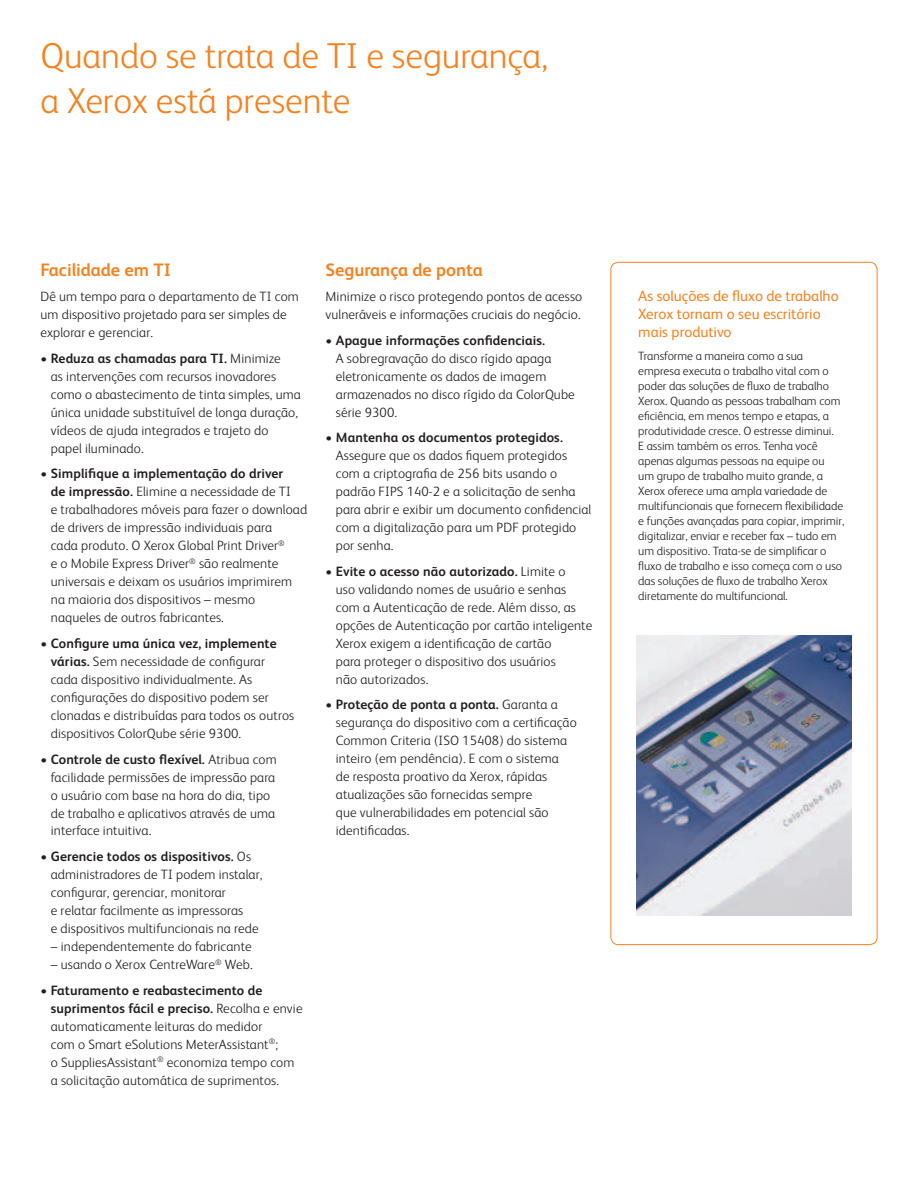
<style>
.page{position:relative;width:918px;height:1188px;background:#fff}
.page>*{position:absolute;margin:0;border:0;box-sizing:border-box;transform-origin:0 0}
.t1{font:300 36px/45px "Xerox Sans";color:#f58220}
.t2{font:700 18px "Xerox Sans";color:#f58220}
.t3{font:15px/18px "Xerox Sans";color:#f58220}
.t4{font:300 13.5px/18px "Xerox Sans";letter-spacing:.01em;color:#231f20}
.t5{font:700 13.5px "Xerox Sans";letter-spacing:.01em;color:#231f20}
.t6{font:300 12px/15px "Xerox Sans";color:#231f20}
.s1{font-weight:700}
</style>
<div class="page">
<div style="left:611px;top:262px;width:267px;height:683px;border:1px solid #f58220;border-radius:8px"></div>
<img style="left:636px;top:635px;width:216px;height:281px">
<h1 class="t1" style="left:40px;top:32px;width:509px">Quando se trata de TI e segurança, a Xerox está presente</h1>
<h2 class="t2" style="left:40px;top:257px;width:132px">Facilidade em TI</h2>
<p class="t4" style="left:40px;top:287px;width:260px">Dê um tempo para o departamento de TI com um dispositivo projetado para ser simples de explorar e gerenciar.</p>
<p class="t4" style="left:51px;top:349px;width:252px;text-indent:-10px"><span class="s1">• Reduza as chamadas para TI.</span> Minimize<br>as intervenções com recursos inovadores como o abastecimento de tinta simples, uma única unidade substituível de longa duração, vídeos de ajuda integrados e trajeto do papel iluminado.</p>
<p class="t4" style="left:51px;top:464px;width:258px;text-indent:-10px"><span class="s1">• Simplifique a implementação do driver<br>de impressão.</span> Elimine a necessidade de TI<br>e trabalhadores móveis para fazer o download de drivers de impressão individuais para<br>cada produto. O Xerox Global Print Driver<sup>®<br></sup>e o Mobile Express Driver<sup>®</sup> são realmente universais e deixam os usuários imprimirem na maioria dos dispositivos – mesmo naqueles de outros fabricantes.</p>
<p class="t4" style="left:51px;top:634px;width:245px;text-indent:-10px"><span class="s1">• Configure uma única vez, implemente várias.</span> Sem necessidade de configurar cada dispositivo individualmente. As configurações do dispositivo podem ser clonadas e distribuídas para todos os outros dispositivos ColorQube série 9300.</p>
<p class="t4" style="left:51px;top:749px;width:227px;text-indent:-10px"><span class="s1">• Controle de custo flexível.</span> Atribua com facilidade permissões de impressão para o usuário com base na hora do dia, tipo de trabalho e aplicativos através de uma interface intuitiva.</p>
<p class="t4" style="left:51px;top:847px;width:213px;text-indent:-10px"><span class="s1">• Gerencie todos os dispositivos.</span> Os administradores de TI podem instalar, configurar, gerenciar, monitorar<br>e relatar facilmente as impressoras<br>e dispositivos multifuncionais na rede</p>
<p class="t4" style="left:51px;top:937px;width:202px">– independentemente do fabricante</p>
<p class="t4" style="left:51px;top:955px;width:203px">– usando o Xerox CentreWare<sup>®</sup> Web.</p>
<p class="t4" style="left:51px;top:980px;width:253px;text-indent:-10px"><span class="s1">• Faturamento e reabastecimento de suprimentos fácil e preciso.</span> Recolha e envie automaticamente leituras do medidor<br>com o Smart eSolutions MeterAssistant<sup>®</sup>;<br>o SuppliesAssistant<sup>®</sup> economiza tempo com a solicitação automática de suprimentos.</p>
<h2 class="t2" style="left:326px;top:257px;width:159px">Segurança de ponta</h2>
<p class="t4" style="left:326px;top:287px;width:258px">Minimize o risco protegendo pontos de acesso vulneráveis e informações cruciais do negócio.</p>
<p class="t5" style="left:326px;top:331px;width:221px">• Apague informações confidenciais.</p>
<p class="t4" style="left:336px;top:349px;width:240px">A sobregravação do disco rígido apaga eletronicamente os dados de imagem armazenados no disco rígido da ColorQube série 9300.</p>
<p class="t5" style="left:326px;top:429px;width:239px">• Mantenha os documentos protegidos.</p>
<p class="t4" style="left:336px;top:446px;width:257px">Assegure que os dados fiquem protegidos com a criptografia de 256 bits usando o padrão FIPS 140-2 e a solicitação de senha para abrir e exibir um documento confidencial com a digitalização para um PDF protegido por senha.</p>
<p class="t4" style="left:336px;top:562px;width:258px;text-indent:-10px"><span class="s1">• Evite o acesso não autorizado.</span> Limite o<br>uso validando nomes de usuário e senhas com a Autenticação de rede. Além disso, as opções de Autenticação por cartão inteligente Xerox exigem a identificação de cartão<br>para proteger o dispositivo dos usuários<br>não autorizados.</p>
<p class="t4" style="left:336px;top:695px;width:242px;text-indent:-10px"><span class="s1">• Proteção de ponta a ponta.</span> Garanta a segurança do dispositivo com a certificação Common Criteria (ISO 15408) do sistema inteiro (em pendência). E com o sistema<br>de resposta proativo da Xerox, rápidas atualizações são fornecidas sempre<br>que vulnerabilidades em potencial são identificadas.</p>
<p class="t3" style="left:638px;top:286px;width:202px">As soluções de fluxo de trabalho<br>Xerox tornam o seu escritório mais produtivo</p>
<p class="t6" style="left:638px;top:348px;width:208px">Transforme a maneira como a sua empresa executa o trabalho vital com o poder das soluções de fluxo de trabalho Xerox. Quando as pessoas trabalham com eficiência, em menos tempo e etapas, a produtividade cresce. O estresse diminui.<br>E assim também os erros. Tenha você apenas algumas pessoas na equipe ou<br>um grupo de trabalho muito grande, a Xerox oferece uma ampla variedade de multifuncionais que fornecem flexibilidade e funções avançadas para copiar, imprimir, digitalizar, enviar e receber fax – tudo em um dispositivo. Trata-se de simplificar o fluxo de trabalho e isso começa com o uso das soluções de fluxo de trabalho Xerox diretamente do multifuncional.</p>
</div>
